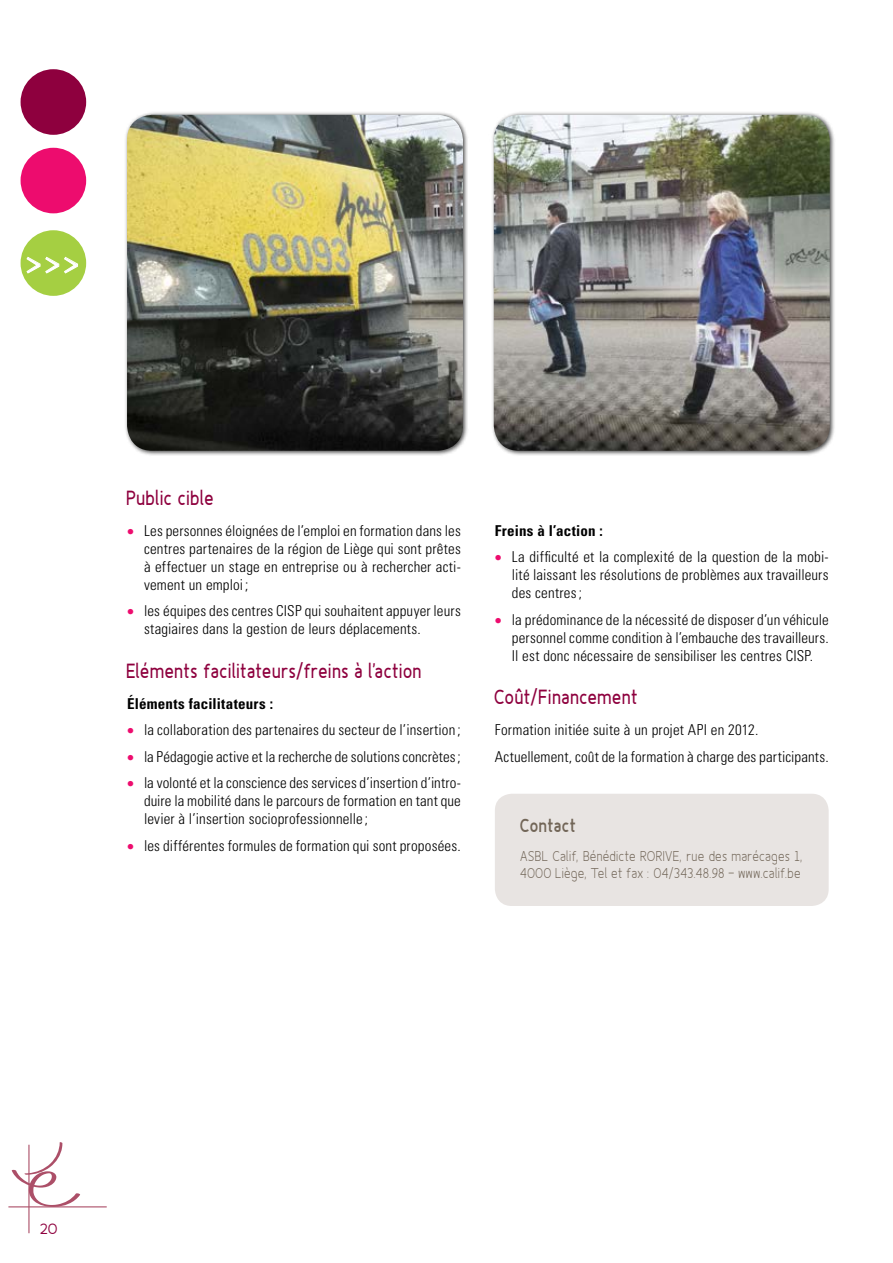
<style>
.page{position:relative;width:893px;height:1263px;background:#fff}
.page>*{position:absolute;margin:0;border:0;box-sizing:border-box;transform-origin:0 0}
.t1{font:36px "Fineness Pro";color:#fff}
.t2{font:19.5px "Fineness Pro Bold Cond";letter-spacing:.005em;color:#8e003e}
.t3{font:18px "Fineness Pro Black Cond";letter-spacing:.005em;color:#726658}
.t4{font:300 condensed 15px/18px "Univers LT Std";letter-spacing:.01em;color:#000;text-align:justify}
.t5{font:700 condensed 15px "Univers LT Std";letter-spacing:.015em;color:#000}
.t6{font:15px "Fineness Pro";color:#8e003e}
.t7{font:13.5px/16.5px "Fineness Pro Light Cond";letter-spacing:.015em;color:#726658}
.s1{color:#ed0c6e}
</style>
<div class="page">
<div style="left:21px;top:69px;width:65px;height:66px;background:#8e003e;border-radius:50%"></div>
<div style="left:21px;top:148px;width:65px;height:65px;background:#ed0c6e;border-radius:50%"></div>
<div style="left:21px;top:230px;width:65px;height:66px;background:#a5cf42;border-radius:50%"></div>
<svg style="left:26px;top:257px;width:52px;height:17px"></svg>
<svg style="left:12px;top:1142px;width:68px;height:64px"></svg>
<hr style="left:28px;top:1145px;width:2px;height:88px;background:#ac4f68">
<hr style="left:8px;top:1206px;width:99px;height:1px;background:#ac4f68">
<div style="left:495px;top:794px;width:334px;height:112px;background:#e8e4e2;border-radius:17px"></div>
<div style="left:124px;top:112px;width:712px;height:345px;background:#000;opacity:.75"></div>
<img style="left:127px;top:115px;width:703px;height:336px">
<h1 class="t1" style="left:27px;top:244px;width:55px">&gt;&gt;&gt;</h1>
<h2 class="t2" style="left:127px;top:485px;width:89px">Public cible</h2>
<p class="t4" style="left:144px;top:521px;width:318px;text-indent:-17px"><span class="s1">•</span> Les personnes éloignées de l’emploi en formation dans les centres partenaires de la région de Liège qui sont prêtes à effectuer un stage en entreprise ou à rechercher acti&shy;vement un emploi ;</p>
<p class="t4" style="left:144px;top:602px;width:318px;text-indent:-17px"><span class="s1">•</span> les équipes des centres CISP qui souhaitent appuyer leurs stagiaires dans la gestion de leurs déplacements.</p>
<h2 class="t2" style="left:127px;top:658px;width:297px">Eléments facilitateurs/freins à l’action</h2>
<p class="t5" style="left:127px;top:694px;width:147px">éléments facilitateurs :</p>
<p class="t4" style="left:127px;top:721px;width:335px"><span class="s1">•</span> la collaboration des partenaires du secteur de l’insertion ;</p>
<p class="t4" style="left:127px;top:747px;width:335px"><span class="s1">•</span> la Pédagogie active et la recherche de solutions concrètes;</p>
<p class="t4" style="left:144px;top:774px;width:318px;text-indent:-17px"><span class="s1">•</span> la volonté et la conscience des services d’insertion d’intro&shy;duire la mobilité dans le parcours de formation en tant que levier à l’insertion socioprofessionnelle ;</p>
<p class="t4" style="left:127px;top:836px;width:335px"><span class="s1">•</span> les différentes formules de formation qui sont proposées.</p>
<p class="t5" style="left:495px;top:521px;width:109px">Freins à l’action :</p>
<p class="t4" style="left:512px;top:548px;width:318px;text-indent:-17px"><span class="s1">•</span> La difficulté et la complexité de la question de la mobi&shy;lité laissant les résolutions de problèmes aux travailleurs des centres;</p>
<p class="t4" style="left:512px;top:610px;width:318px;text-indent:-17px"><span class="s1">•</span> la prédominance de la nécessité de disposer d’un véhicule personnel comme condition à l’embauche des travailleurs.<br>Il est donc nécessaire de sensibiliser les centres CISP.</p>
<h2 class="t2" style="left:495px;top:685px;width:145px">Coût/Financement</h2>
<p class="t4" style="left:495px;top:717px;width:335px;line-height:26.5px">Formation initiée suite à un projet API en 2012.<br>Actuellement, coût de la formation à charge des participants.</p>
<p class="t3" style="left:520px;top:814px;width:58px">Contact</p>
<p class="t7" style="left:520px;top:848px;width:284px">ASBL Calif, Bénédicte RORIVE, rue des marécages 1,<br>4000 Liège, Tel et fax : 04/343.48.98 - www.calif.be</p>
<p class="t6" style="left:40px;top:1219px;width:20px">20</p>
</div>
